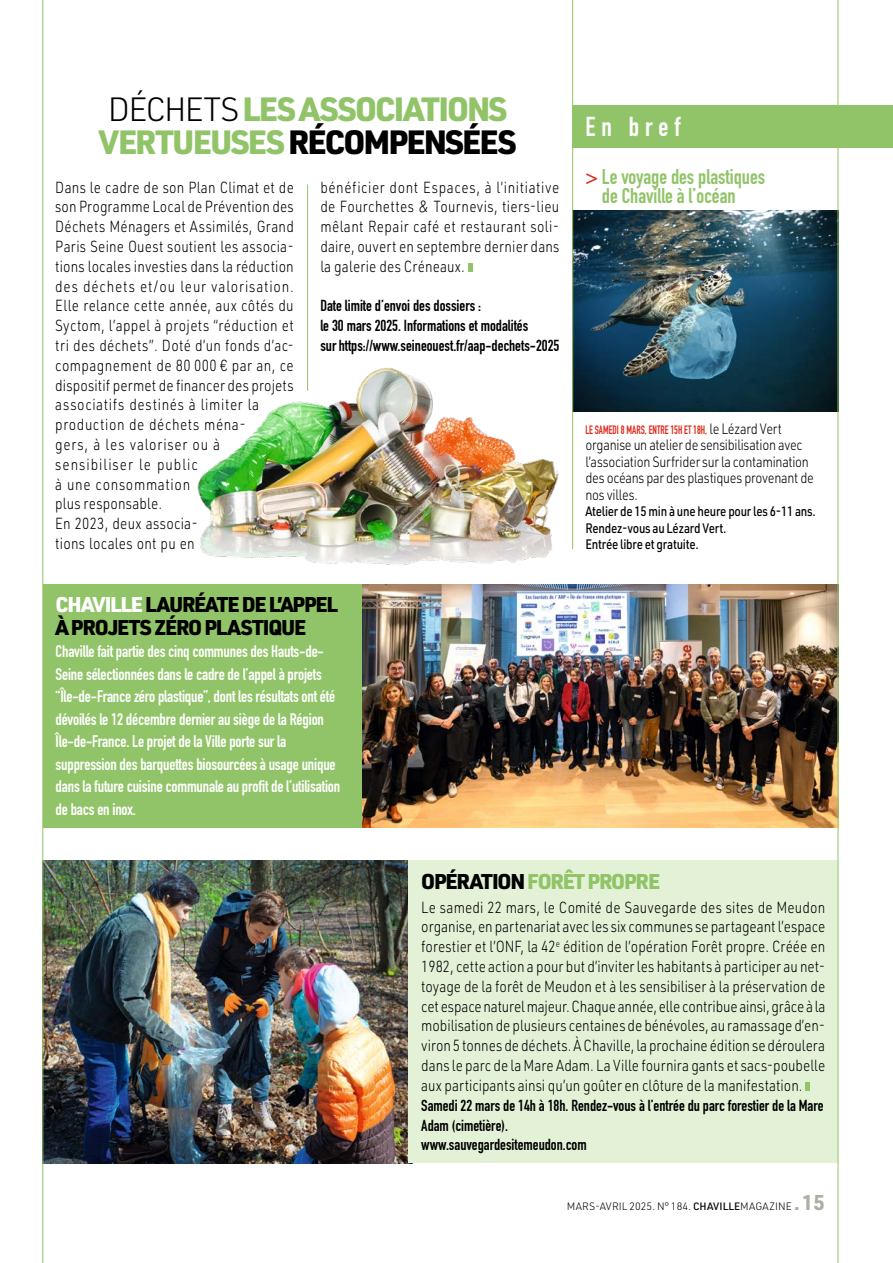
<style>
.page{position:relative;width:893px;height:1263px;background:#fff}
.page>*{position:absolute;margin:0;border:0;box-sizing:border-box;transform-origin:0 0}
.t1{font:900 33px/33px "URWDIN";letter-spacing:-.06em;color:#91c468}
.t2{font:27px "DIN Engschrift LT Pro";letter-spacing:.22em;color:#fff}
.t3{font:900 21px/22.5px "URWDIN";letter-spacing:-.055em;color:#000}
.t4{font:21px/18.8px "DIN Engschrift LT Pro";color:#91c468}
.t5{font:900 21px "URWDIN";letter-spacing:-.06em;color:#91c468}
.t6{font:16.5px/22.5px "DIN Engschrift LT Pro";letter-spacing:-.01em;color:#fff}
.t7{font:300 15.75px/19.8px "URWDIN";letter-spacing:.02em;color:#000;text-align:justify;scale:.85 1}
.t8{font:15.75px/19.8px "DIN Engschrift LT Pro";color:#000}
.t9{font:300 14.7px/16.5px "URWDIN";letter-spacing:-.02em;color:#000;scale:.85 1}
.t10{font:500 13.5px/16.5px "URWDIN";letter-spacing:-.02em;color:#000;scale:.85 1}
.t11{font:12px "DIN Engschrift LT Pro";color:#dc291a;scale:.85 1}
.t12{font:300 10.5px "URWDIN";color:#000}
.s1{font-weight:300;color:#000}
.s2{color:#000}
.s3{color:#fff}
.s4{color:#dc291a}
.s5{font-family:"URWDIN";font-weight:300;font-size:14.7px;color:#000}
.s6{font-weight:500}
.s7{font-weight:700;font-size:21px;color:#afaea5}
</style>
<div class="page">
<img style="left:362px;top:584px;width:476px;height:243px">
<div style="left:43px;top:584px;width:319px;height:243px;background:#91c468"></div>
<img style="left:573px;top:211px;width:265px;height:200px">
<svg style="left:468px;top:263px;width:4px;height:9px"></svg>
<img style="left:44px;top:861px;width:364px;height:302px">
<div style="left:408px;top:861px;width:430px;height:302px;background:#e3f2d7"></div>
<svg style="left:805px;top:1082px;width:4px;height:9px"></svg>
<hr style="left:838px;top:0;width:1px;height:1263px;background:#91c468">
<hr style="left:43px;top:0;width:1px;height:1263px;background:#91c468">
<hr style="left:307px;top:185px;width:1px;height:206px;background:#91c468">
<hr style="left:572px;top:0;width:1px;height:549px;background:#91c468">
<div style="left:573px;top:105px;width:320px;height:43px;background:#91c468"></div>
<img style="left:197px;top:354px;width:362px;height:211px">
<h1 class="t1" style="left:99px;top:92px;width:420px"><span class="s1">DÉCHETS</span> LES ASSOCIATIONS<br>VERTUEUSES <span class="s2">RÉCOMPENSÉES</span></h1>
<p class="t7" style="left:55px;top:177px;width:282px;text-align:left">Dans le cadre de son Plan Climat et de son Programme Local de Prévention des<br>Déchets Ménagers et Assimilés, Grand<br>Paris Seine Ouest soutient les associa&shy;tions locales investies dans la réduction des déchets et/ou leur valorisation.<br>Elle relance cette année, aux côtés du<br>Syctom, l’appel à projets “réduction et tri des déchets”. Doté d’un fonds d’ac&shy;compagnement de 80 000 € par an, ce dispositif permet de financer des projets associatifs destinés à limiter la production de déchets ména-<br>gers, à les valoriser ou à sensibiliser le public<br>à une consommation<br>plus responsable.<br>En 2023, deux associa-<br>tions locales ont pu en</p>
<p class="t7" style="left:320px;top:177px;width:283px">bénéficier dont Espaces, à l’initiative de Fourchettes &amp; Tournevis, tiers-lieu mêlant Repair café et restaurant soli&shy;daire, ouvert en septembre dernier dans la galerie des Créneaux.</p>
<p class="t8" style="left:320px;top:296px;width:241px">Date limite d’envoi des dossiers :<br>le 30 mars 2025. Informations et modalités<br>sur https://www.seineouest.fr/aap-dechets-2025</p>
<h3 class="t3" style="left:56px;top:592px;width:284px"><span class="s3">CHAVILLE</span> LAURÉATE DE L’APPEL<br>À PROJETS ZÉRO PLASTIQUE</h3>
<p class="t6" style="left:56px;top:640px;width:286px">Chaville fait partie des cinq communes des Hauts-de-Seine sélectionnées dans le cadre de l’appel à projets “Île-de-France zéro plastique”, dont les résultats ont été dévoilés le 12 décembre dernier au siège de la Région Île-de-France. Le projet de la Ville porte sur la suppression des barquettes biosourcées à usage unique dans la future cuisine communale au profit de l’utilisation de bacs en inox.</p>
<h2 class="t2" style="left:585px;top:111px;width:97px">En bref</h2>
<h3 class="t4" style="left:602px;top:167px;width:165px;text-indent:-17px"><span class="s4">&gt;</span> Le voyage des plastiques de Chaville à l’océan</h3>
<p class="t11" style="left:585px;top:422px;width:233px">LE SAMEDI 8 MARS, ENTRE 15H ET 18H, <span class="s5">le Lézard Vert</span></p>
<p class="t9" style="left:585px;top:436px;width:270px">organise un atelier de sensibilisation avec l’association Surfrider sur la contamination des océans par des plastiques provenant de nos villes.</p>
<p class="t10" style="left:585px;top:502px;width:273px">Atelier de 15 min à une heure pour les 6-11 ans.<br>Rendez-vous au Lézard Vert.<br>Entrée libre et gratuite.</p>
<h3 class="t5" style="left:421px;top:866px;width:240px"><span class="s2">OPÉRATION</span> FORÊT PROPRE</h3>
<p class="t7" style="left:421px;top:897px;width:477px">Le samedi 22 mars, le Comité de Sauvegarde des sites de Meudon organise, en partenariat avec les six communes se partageant l’espace forestier et l’ONF, la 42<sup>e</sup> édition de l’opération Forêt propre. Créée en 1982, cette action a pour but d’inviter les habitants à participer au net&shy;toyage de la forêt de Meudon et à les sensibiliser à la préservation de cet espace naturel majeur. Chaque année, elle contribue ainsi, grâce à la mobilisation de plusieurs centaines de bénévoles, au ramassage d’en&shy;viron 5 tonnes de déchets. À Chaville, la prochaine édition se déroulera dans le parc de la Mare Adam. La Ville fournira gants et sacs-poubelle aux participants ainsi qu’un goûter en clôture de la manifestation.</p>
<p class="t8" style="left:421px;top:1095px;width:404px">Samedi 22 mars de 14h à 18h. Rendez-vous à l’entrée du parc forestier de la Mare<br>Adam (cimetière).<br>www.sauvegardesitemeudon.com</p>
<p class="t12" style="left:567px;top:1199px;width:260px">MARS-AVRIL 2025. N° 184. <span class="s6">CHAVILLE</span>MAGAZINE <span class="s7">.15</span></p>
</div>
